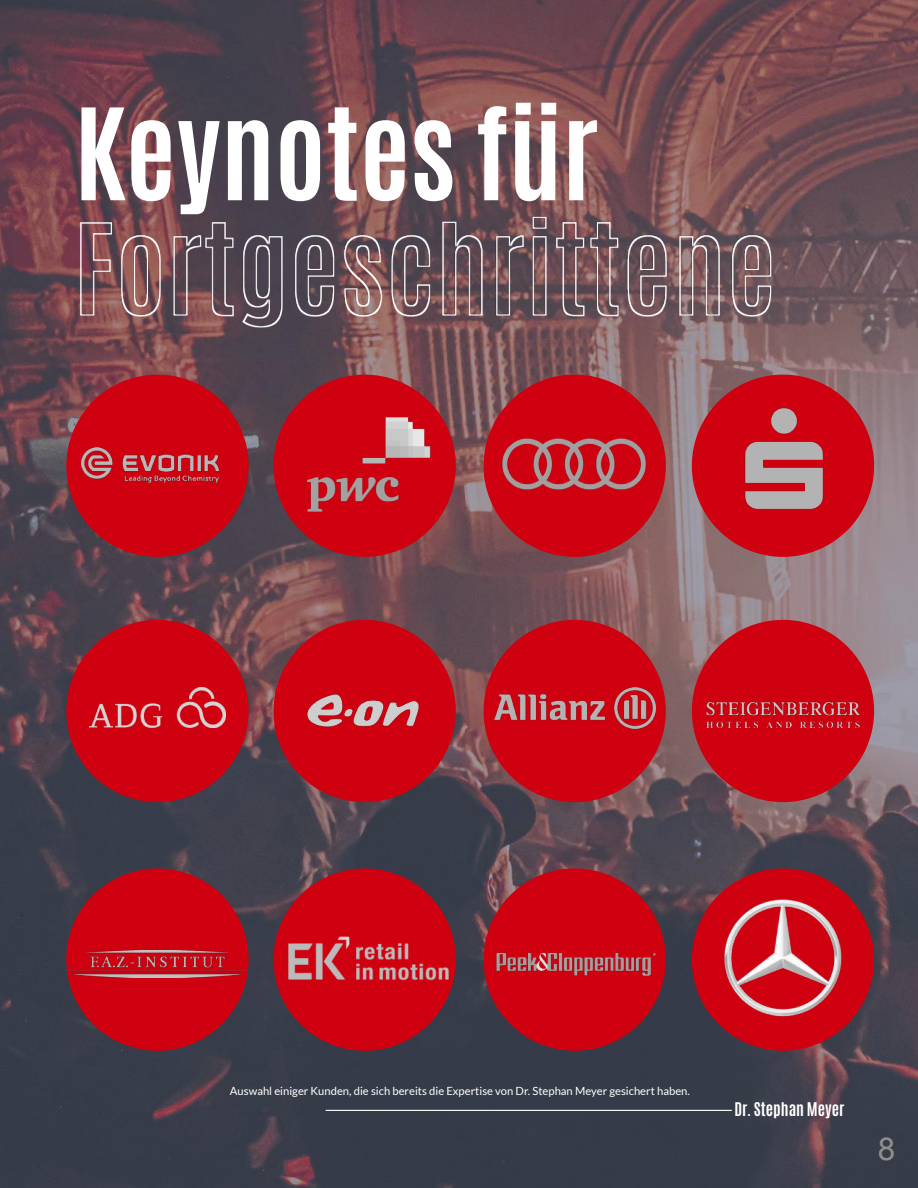
<style>
.page{position:relative;width:918px;height:1188px;background:#fff}
.page>*{position:absolute;margin:0;border:0;box-sizing:border-box;transform-origin:0 0}
.t1{font:700 108px "Antonio";color:#fff}
.t2{font:31.5px "Arial";color:#8f8f8f}
.t3{font:700 15.75px "Antonio";color:#fff}
.t4{font:11.25px "Lato";color:#fff}
</style>
<div class="page">
<img style="left:0;top:0;width:918px;height:1188px">
<img style="left:74px;top:191px;width:705px;height:157px">
<hr style="left:326px;top:1110px;width:405px;height:1px;background:#fff">
<svg style="left:66px;top:375px;width:183px;height:182px"></svg>
<svg style="left:274px;top:375px;width:182px;height:182px"></svg>
<svg style="left:484px;top:375px;width:182px;height:182px"></svg>
<svg style="left:692px;top:375px;width:182px;height:182px"></svg>
<svg style="left:66px;top:620px;width:183px;height:182px"></svg>
<svg style="left:274px;top:620px;width:182px;height:182px"></svg>
<svg style="left:484px;top:620px;width:182px;height:182px"></svg>
<svg style="left:692px;top:620px;width:182px;height:182px"></svg>
<svg style="left:66px;top:868px;width:183px;height:183px"></svg>
<svg style="left:274px;top:868px;width:182px;height:183px"></svg>
<svg style="left:484px;top:868px;width:182px;height:183px"></svg>
<svg style="left:692px;top:868px;width:182px;height:183px"></svg>
<img style="left:81px;top:448px;width:138px;height:35px">
<img style="left:304px;top:693px;width:119px;height:35px">
<img style="left:502px;top:439px;width:145px;height:50px">
<img style="left:282px;top:930px;width:173px;height:56px">
<img style="left:89px;top:687px;width:137px;height:41px">
<img style="left:494px;top:687px;width:161px;height:42px">
<img style="left:66px;top:951px;width:183px;height:27px">
<img style="left:675px;top:891px;width:214px;height:133px">
<img style="left:484px;top:939px;width:180px;height:50px">
<img style="left:742px;top:405px;width:84px;height:108px">
<img style="left:706px;top:702px;width:153px;height:26px">
<img style="left:277px;top:413px;width:183px;height:103px">
<h1 class="t1" style="left:75px;top:77px;width:525px">Keynotes für</h1>
<p class="t4" style="left:230px;top:1084px;width:461px">Auswahl einiger Kunden, die sich bereits die Expertise von Dr. Stephan Meyer gesichert haben.</p>
<h3 class="t3" style="left:734px;top:1098px;width:111px">Dr. Stephan Meyer</h3>
<h2 class="t2" style="left:878px;top:1131px;width:19px">8</h2>
</div>
